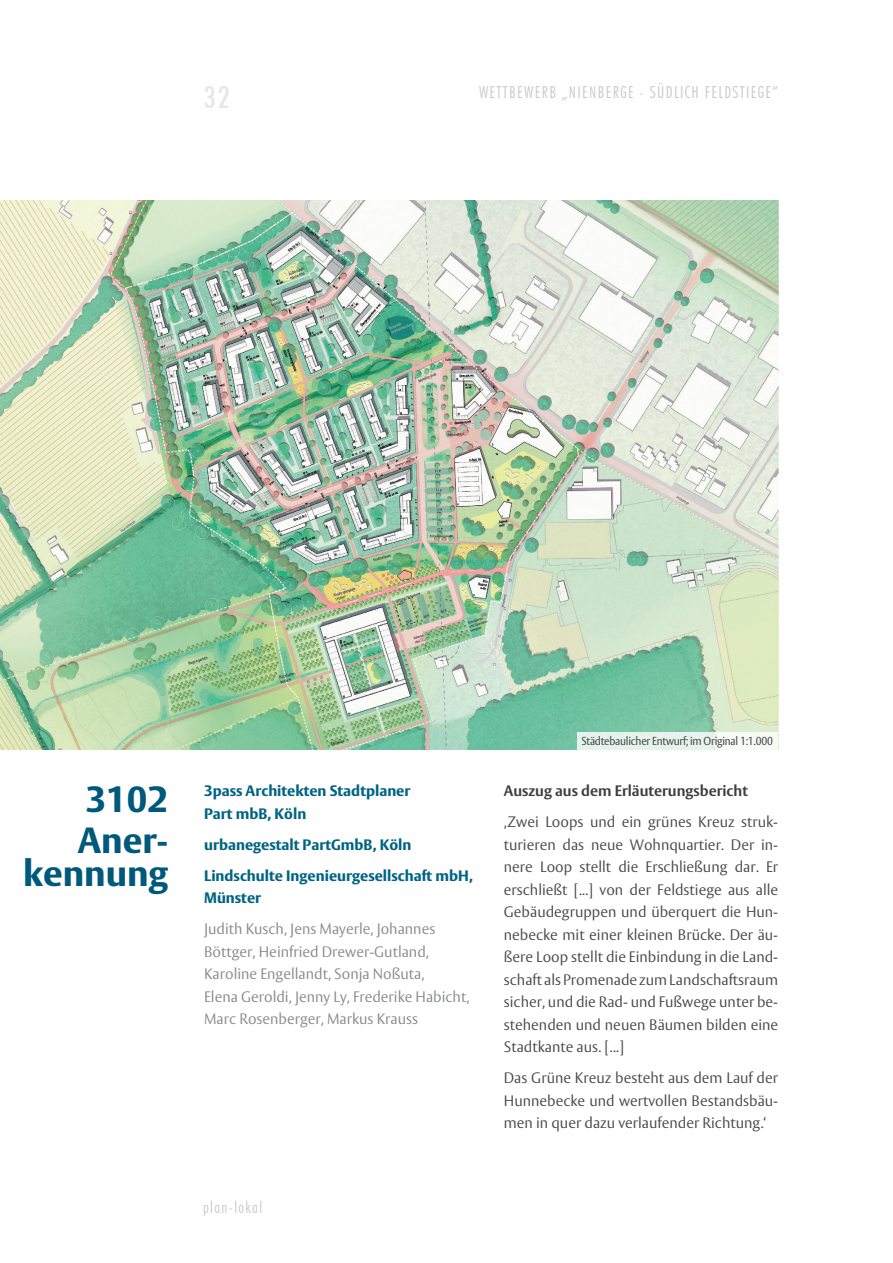
<style>
.page{position:relative;width:893px;height:1263px;background:#fff}
.page>*{position:absolute;margin:0;border:0;box-sizing:border-box;transform-origin:0 0}
.Tarnzahl_Platzierung{font:800 36px/33px "Vesta Pro";color:#00597a;text-align:right}
.t1{font:500 condensed 30px "Futura BT";color:#e6e7e9}
.t2{font:300 condensed 16.5px "Futura BT";letter-spacing:.08em;color:#c7c8ca}
.Fließtext{font:300 15px/22.5px "Vesta Pro";color:#464748;text-align:justify}
.Verfasser{font:300 15px/22.5px "Vesta Pro";color:#87898c}
.H2_Büros{font:800 15px/22.5px "Vesta Pro";color:#006484}
.Fließtext_fett{font:700 15px "Vesta Pro";color:#3e3e3f}
.t3{font:11.55px "Vesta Pro";letter-spacing:-.02em;color:#464748;scale:.91 1}
</style>
<div class="page">
<img style="left:0;top:201px;width:778px;height:548px">
<div style="left:577px;top:732px;width:201px;height:17px;background:linear-gradient(to right,#def1ea,#f7faf4)"></div>
<h2 class="t1" style="left:204px;top:79px;width:27px">32</h2>
<p class="t2" style="left:479px;top:82px;width:301px">WETTBEWERB „NIENBERGE - SÜDLICH FELDSTIEGE“</p>
<p class="t3" style="left:581px;top:734px;width:212px">Städtebaulicher Entwurf; im Original 1:1.000</p>
<h2 class="H2_Büros" style="left:204px;top:779px;width:208px">3pass Architekten Stadtplaner<br>Part mbB, Köln</h2>
<h2 class="H2_Büros" style="left:204px;top:833px;width:209px">urbanegestalt PartGmbB, Köln</h2>
<h2 class="H2_Büros" style="left:204px;top:864px;width:270px">Lindschulte Ingenieurgesellschaft mbH,<br>Münster</h2>
<p class="Verfasser" style="left:204px;top:917px;width:267px">Judith Kusch, Jens Mayerle, Johannes Böttger, Heinfried Drewer-Gutland, Karoline Engellandt, Sonja Noßuta,<br>Elena Geroldi, Jenny Ly, Frederike Habicht, Marc Rosenberger, Markus Krauss</p>
<h1 class="Tarnzahl_Platzierung" style="left:86px;top:782px;width:84px">3102</h1>
<p class="Fließtext_fett" style="left:504px;top:782px;width:246px">Auszug aus dem Erläuterungsbericht</p>
<p class="Fließtext" style="left:504px;top:810px;width:276px">‚Zwei Loops und ein grünes Kreuz struk&shy;turieren das neue Wohnquartier. Der in&shy;nere Loop stellt die Erschließung dar. Er erschließt [...] von der Feldstiege aus alle Gebäudegruppen und überquert die Hun&shy;nebecke mit einer kleinen Brücke. Der äu&shy;ßere Loop stellt die Einbindung in die Land&shy;schaft als Promenade zum Landschaftsraum sicher, und die Rad- und Fußwege unter be&shy;stehenden und neuen Bäumen bilden eine Stadtkante aus. [...]</p>
<p class="Fließtext" style="left:504px;top:1066px;width:276px">Das Grüne Kreuz besteht aus dem Lauf der Hunnebecke und wertvollen Bestandsbäu&shy;men in quer dazu verlaufender Richtung.‘</p>
<h1 class="Tarnzahl_Platzierung" style="left:23px;top:823px;width:146px">Aner&shy;kennung</h1>
<p class="t2" style="left:203px;top:1197px;width:61px">plan-lokal</p>
</div>
